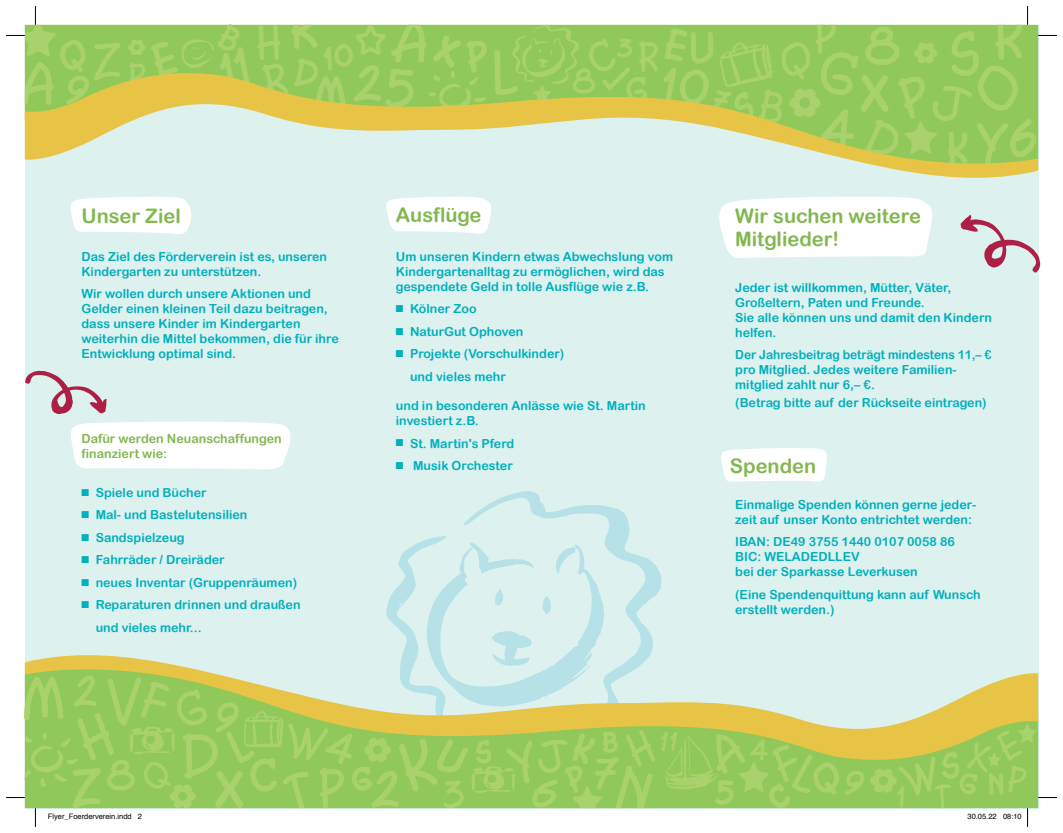
<style>
.page{position:relative;width:1063px;height:833px;background:#fff}
.page>*{position:absolute;margin:0;border:0;box-sizing:border-box;transform-origin:0 0}
.t1{font:60px "Comic";color:#aad26c}
.t2{font:59.5px "Comic";color:#aad26c}
.t3{font:56.25px "Comic";color:#aad26c}
.t4{font:54.12px "Comic";color:#aad26c}
.t5{font:52.25px "Comic";color:#aad26c}
.t6{font:50px "Comic";color:#aad26c}
.t7{font:48.88px "Arial Rounded MT Bold";color:#aad26c}
.t8{font:48px "Comic";color:#aad26c}
.t9{font:47.38px "Comic";color:#aad26c}
.t10{font:43.75px "Comic";color:#aad26c}
.t11{font:42px "Comic";color:#aad26c}
.t12{font:41.25px "Comic";color:#aad26c}
.t13{font:39px "Comic";color:#aad26c}
.t14{font:37.75px "Comic";color:#aad26c}
.t15{font:36px "Comic";color:#aad26c}
.t16{font:33.62px "Comic";color:#aad26c}
.t17{font:32.38px "Comic";color:#aad26c}
.t18{font:30px "Comic";color:#aad26c}
.t19{font:27.62px "Comic";color:#aad26c}
.t20{font:27.5px "Comic";color:#aad26c}
.t21{font:20px/22.5px "Arial Rounded MT Bold";color:#83b750}
.t22{font:12.5px/15px "Arial Rounded MT Bold";color:#00b0bc}
.t23{font:12.5px/15px "Arial Rounded MT Bold";color:#00b0bc;scale:.96 1}
.t24{font:12.5px/15px "Arial Rounded MT Bold";color:#83b750}
.t25{font:7.5px "Helvetica";color:#000}
.s1{font-size:45px}
.s2{font-size:60px}
</style>
<div class="page">
<div style="left:25px;top:25px;width:1013px;height:783px;background:#ddf1ef"></div>
<div style="left:94px;top:25px;width:944px;height:45px;background:#90c959"></div>
<svg style="left:386px;top:491px;width:276px;height:151px"></svg>
<svg style="left:24px;top:642px;width:1014px;height:120px"></svg>
<svg style="left:25px;top:70px;width:1014px;height:121px"></svg>
<svg style="left:71px;top:196px;width:121px;height:38px"></svg>
<svg style="left:721px;top:448px;width:106px;height:34px"></svg>
<svg style="left:386px;top:197px;width:105px;height:37px"></svg>
<svg style="left:719px;top:196px;width:213px;height:62px"></svg>
<svg style="left:1038px;top:35px;width:19px;height:1px"></svg>
<svg style="left:6px;top:6px;width:88px;height:104px"></svg>
<svg style="left:128px;top:24px;width:364px;height:114px"></svg>
<svg style="left:512px;top:25px;width:136px;height:87px"></svg>
<svg style="left:662px;top:6px;width:366px;height:161px"></svg>
<svg style="left:6px;top:679px;width:385px;height:148px"></svg>
<svg style="left:397px;top:664px;width:261px;height:145px"></svg>
<svg style="left:665px;top:723px;width:392px;height:104px"></svg>
<svg style="left:1038px;top:198px;width:1px;height:93px"></svg>
<svg style="left:71px;top:421px;width:220px;height:49px"></svg>
<h3 class="t9" style="left:255px;top:14px;width:30px">H</h3>
<h3 class="t14" style="left:58px;top:32px;width:30px">Q</h3>
<h2 class="t2" style="left:863px;top:8px;width:40px">8</h2>
<h3 class="t13" style="left:572px;top:56px;width:27px">8</h3>
<h1 class="t1" style="left:819px;top:90px;width:39px">4</h1>
<h3 class="t11" style="left:688px;top:22px;width:28px">U</h3>
<h3 class="t12" style="left:636px;top:32px;width:25px">R</h3>
<h3 class="t6" style="left:91px;top:31px;width:33px">Z</h3>
<h1 class="t1" style="left:490px;top:37px;width:32px">L</h1>
<h1 class="t1" style="left:351px;top:44px;width:34px">2</h1>
<h3 class="t10" style="left:313px;top:66px;width:36px">M</h3>
<h3 class="t3" style="left:661px;top:50px;width:51px">10</h3>
<h1 class="t1" style="left:383px;top:50px;width:34px">5</h1>
<h3 class="t7" style="left:860px;top:65px;width:31px">X</h3>
<h3 class="t16" style="left:625px;top:69px;width:25px">G</h3>
<h1 class="t1" style="left:947px;top:17px;width:36px">S</h1>
<h1 class="t1" style="left:1008px;top:99px;width:32px">6</h1>
<h1 class="t1" style="left:973px;top:109px;width:40px">Y</h1>
<h3 class="t11" style="left:946px;top:123px;width:25px">K</h3>
<h3 class="t21" style="left:81px;top:204px;width:101px">Unser Ziel</h3>
<p class="t22" style="left:82px;top:249px;width:247px">Das Ziel des Förderverein ist es, unseren<br>Kindergarten zu unterstützen.</p>
<p class="t22" style="left:81px;top:286px;width:259px">Wir wollen durch unsere Aktionen und Gelder einen kleinen Teil dazu beitragen, dass unsere Kinder im Kindergarten weiterhin die Mittel bekommen, die für ihre Entwicklung optimal sind.</p>
<p class="t24" style="left:81px;top:431px;width:202px">Dafür werden Neuanschaffungen finanziert wie:</p>
<p class="t22" style="left:81px;top:484px;width:127px">■ Spiele und Bücher</p>
<p class="t22" style="left:81px;top:507px;width:168px">■ Mal- und Bastelutensilien</p>
<p class="t22" style="left:81px;top:529px;width:105px">■ Sandspielzeug</p>
<p class="t22" style="left:81px;top:552px;width:145px">■ Fahrräder / Dreiräder</p>
<p class="t22" style="left:81px;top:574px;width:217px">■ neues Inventar (Gruppenräumen)</p>
<p class="t22" style="left:96px;top:593px;width:206px;line-height:22.5px;text-indent:-14px">■ Reparaturen drinnen und draußen und vieles mehr...</p>
<h1 class="t1" style="left:20px;top:663px;width:126px">M<sup>2</sup>V</h1>
<h3 class="t21" style="left:396px;top:204px;width:87px">Ausflüge</h3>
<h3 class="t21" style="left:735px;top:205px;width:187px">Wir suchen weitere<br>Mitglieder!</h3>
<p class="t22" style="left:396px;top:249px;width:279px">Um unseren Kindern etwas Abwechslung vom<br>Kindergartenalltag zu ermöglichen, wird das gespendete Geld in tolle Ausflüge wie z.B.</p>
<p class="t22" style="left:396px;top:301px;width:82px">■ Kölner Zoo</p>
<p class="t22" style="left:396px;top:324px;width:129px">■ NaturGut Ophoven</p>
<p class="t22" style="left:410px;top:342px;width:156px;line-height:22.5px;text-indent:-14px">■ Projekte (Vorschulkinder) und vieles mehr</p>
<p class="t22" style="left:396px;top:398px;width:251px">und in besonderen Anlässe wie St. Martin investiert z.B.</p>
<p class="t22" style="left:396px;top:435px;width:120px">■ St. Martin's Pferd</p>
<p class="t22" style="left:396px;top:458px;width:118px">■ Musik Orchester</p>
<p class="t22" style="left:735px;top:280px;width:258px">Jeder ist willkommen, Mütter, Väter,<br>Großeltern, Paten und Freunde.<br>Sie alle können uns und damit den Kindern helfen.</p>
<p class="t23" style="left:735px;top:347px;width:269px">Der Jahresbeitrag beträgt mindestens 11,– € pro Mitglied. Jedes weitere Familien&shy;mitglied zahlt nur 6,– €.</p>
<p class="t22" style="left:735px;top:395px;width:253px">(Betrag bitte auf der Rückseite eintragen)</p>
<h3 class="t21" style="left:730px;top:454px;width:88px">Spenden</h3>
<p class="t22" style="left:735px;top:497px;width:243px">Einmalige Spenden können gerne jeder&shy;zeit auf unser Konto entrichtet werden:</p>
<p class="t22" style="left:735px;top:534px;width:221px">IBAN: DE49 3755 1440 0107 0058 86<br>BIC: WELADEDLLEV<br>bei der Sparkasse Leverkusen</p>
<p class="t22" style="left:735px;top:586px;width:247px">(Eine Spendenquittung kann auf Wunsch erstellt werden.)</p>
<h3 class="t18" style="left:475px;top:733px;width:96px">S <span class="s1">J</span></h3>
<h3 class="t20" style="left:601px;top:725px;width:20px">B</h3>
<h1 class="t1" style="left:179px;top:719px;width:43px">D</h1>
<h3 class="t8" style="left:106px;top:744px;width:33px">8</h3>
<h3 class="t6" style="left:594px;top:742px;width:29px">7</h3>
<h3 class="t7" style="left:215px;top:761px;width:65px">X<sup>C</sup></h3>
<h3 class="t5" style="left:70px;top:756px;width:35px">Z</h3>
<h3 class="t4" style="left:316px;top:756px;width:86px">P<sup>G</sup><span class="s2">2</span></h3>
<h3 class="t18" style="left:660px;top:723px;width:20px">11</h3>
<h3 class="t15" style="left:714px;top:769px;width:21px">5</h3>
<h3 class="t17" style="left:749px;top:729px;width:21px">4</h3>
<h3 class="t14" style="left:811px;top:755px;width:30px">Q</h3>
<h3 class="t19" style="left:988px;top:767px;width:19px">N</h3>
<p class="t25" style="left:48px;top:811px;width:96px">Flyer_Foerderverein.indd 2</p>
<p class="t25" style="left:968px;top:811px;width:56px">30.05.22 08:10</p>
</div>
